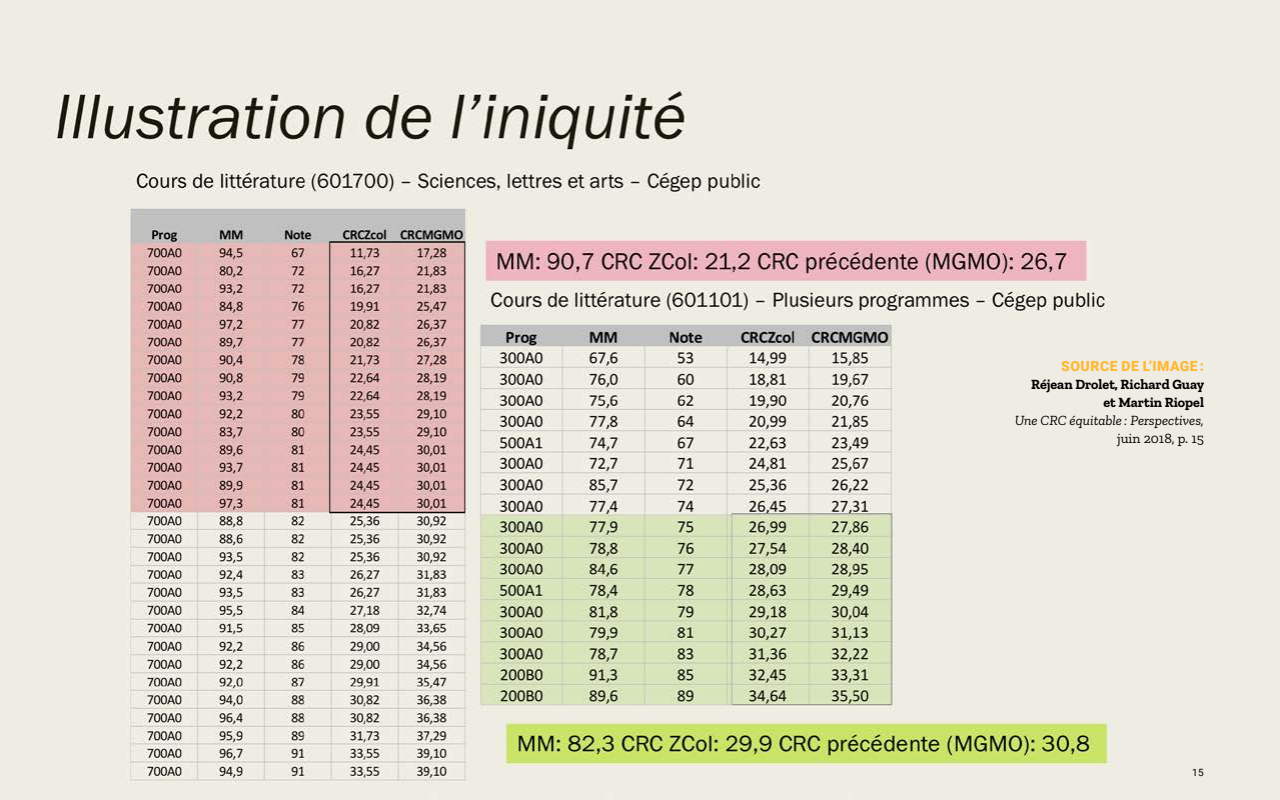
<style>
.page{position:relative;width:1280px;height:800px;background:#fff}
.page>*{position:absolute;margin:0;border:0;box-sizing:border-box;transform-origin:0 0}
.t1{font:700 14px/18px "Zilla Slab";color:#000;text-align:right}
.t2{font:italic 14px "Zilla Slab";color:#000}
.t3{font:900 14px "Roboto";letter-spacing:.035em;color:#fdb932}
.t4{font:14px "Zilla Slab";color:#000}
.t5{font:10px "Roboto";color:#000}
</style>
<div class="page">
<img style="left:0;top:0;width:1280px;height:800px">
<p class="t3" style="left:1061px;top:356px;width:144px">SOURCE DE L’IMAGE :</p>
<p class="t1" style="left:1031px;top:375px;width:175px">Réjean Drolet, Richard Guay et Martin Riopel</p>
<p class="t2" style="left:1015px;top:412px;width:191px">Une CRC équitable : Perspectives,</p>
<p class="t4" style="left:1117px;top:430px;width:88px">juin 2018, p. 15</p>
<p class="t5" style="left:1192px;top:765px;width:13px">15</p>
</div>
